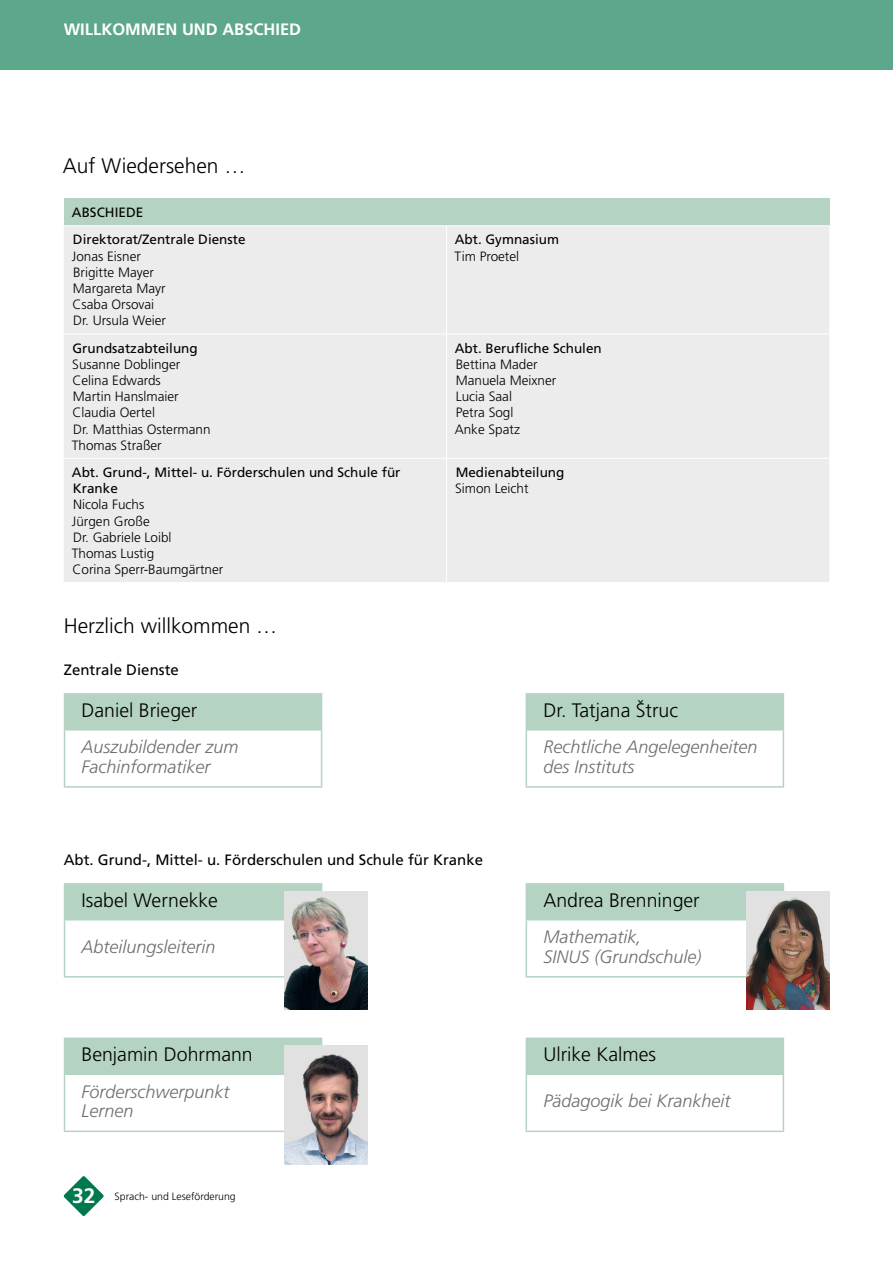
<style>
.page{position:relative;width:893px;height:1263px;background:#fff}
.page>*{position:absolute;margin:0;border:0;box-sizing:border-box;transform-origin:0 0}
.t1{font:300 21px "Frutiger LT Std";color:#000}
.t2{font:300 19.5px "Frutiger LT Std";color:#000}
.t3{font:italic 300 18px/19.5px "Frutiger LT Std";color:#6f6f6e}
.t4{font:700 16.5px "Frutiger LT Std";color:#fff}
.t5{font:15px "Frutiger LT Std";color:#000}
.t6{font:300 13.5px/16.2px "Frutiger LT Std";color:#000}
.t7{font:13.5px/27.2px "Frutiger LT Std";color:#000}
.t8{font:300 10.5px "Frutiger LT Std";color:#000}
.s1{font-weight:700;font-size:20.85px;color:#fff}
</style>
<div class="page">
<div style="left:0;top:0;width:893px;height:70px;background:#5da88b"></div>
<svg style="left:64px;top:1176px;width:40px;height:40px"></svg>
<div style="left:64px;top:199px;width:765px;height:27px;background:#b4d3c3"></div>
<div style="left:64px;top:226px;width:765px;height:356px;background:#ececed"></div>
<hr style="left:446px;top:226px;width:1px;height:108px;background:#fff">
<hr style="left:446px;top:334px;width:1px;height:124px;background:#fff">
<hr style="left:446px;top:459px;width:1px;height:123px;background:#fff">
<hr style="left:64px;top:198px;width:383px;height:1px;background:#b4d3c3">
<hr style="left:447px;top:198px;width:383px;height:1px;background:#b4d3c3">
<svg style="left:829px;top:199px;width:1px;height:26px"></svg>
<hr style="left:64px;top:225px;width:383px;height:1px;background:#fff">
<hr style="left:447px;top:225px;width:383px;height:1px;background:#fff">
<hr style="left:447px;top:334px;width:382px;height:1px;background:#fff">
<hr style="left:447px;top:458px;width:382px;height:1px;background:#fff">
<hr style="left:64px;top:334px;width:383px;height:1px;background:#fff">
<hr style="left:64px;top:458px;width:383px;height:1px;background:#fff">
<div style="left:65px;top:694px;width:257px;height:36px;background:#b4d3c3"></div>
<hr style="left:64px;top:693px;width:258px;height:2px;background:#b4d3c3">
<hr style="left:64px;top:695px;width:1px;height:34px;background:#b4d3c3">
<hr style="left:64px;top:729px;width:258px;height:1px;background:#b4d3c3">
<hr style="left:64px;top:730px;width:1px;height:56px;background:#b4d3c3">
<hr style="left:321px;top:730px;width:1px;height:56px;background:#b4d3c3">
<hr style="left:64px;top:786px;width:258px;height:2px;background:#b4d3c3">
<div style="left:526px;top:694px;width:257px;height:36px;background:#b4d3c3"></div>
<hr style="left:526px;top:693px;width:258px;height:2px;background:#b4d3c3">
<hr style="left:783px;top:695px;width:1px;height:34px;background:#b4d3c3">
<hr style="left:526px;top:729px;width:258px;height:1px;background:#b4d3c3">
<hr style="left:526px;top:730px;width:1px;height:56px;background:#b4d3c3">
<hr style="left:783px;top:730px;width:1px;height:56px;background:#b4d3c3">
<hr style="left:526px;top:786px;width:258px;height:2px;background:#b4d3c3">
<div style="left:526px;top:884px;width:257px;height:36px;background:#b4d3c3"></div>
<hr style="left:526px;top:883px;width:258px;height:1px;background:#b4d3c3">
<hr style="left:783px;top:884px;width:1px;height:35px;background:#b4d3c3">
<hr style="left:526px;top:920px;width:1px;height:56px;background:#b4d3c3">
<hr style="left:526px;top:976px;width:258px;height:1px;background:#b4d3c3">
<img style="left:746px;top:891px;width:83px;height:119px">
<div style="left:65px;top:1038px;width:257px;height:36px;background:#b4d3c3"></div>
<hr style="left:64px;top:1037px;width:258px;height:2px;background:#b4d3c3">
<hr style="left:64px;top:1039px;width:1px;height:34px;background:#b4d3c3">
<hr style="left:64px;top:1073px;width:258px;height:2px;background:#b4d3c3">
<hr style="left:64px;top:1075px;width:1px;height:55px;background:#b4d3c3">
<hr style="left:64px;top:1130px;width:258px;height:2px;background:#b4d3c3">
<img style="left:284px;top:1046px;width:83px;height:118px">
<div style="left:526px;top:1038px;width:257px;height:36px;background:#b4d3c3"></div>
<hr style="left:526px;top:1037px;width:258px;height:2px;background:#b4d3c3">
<hr style="left:783px;top:1039px;width:1px;height:34px;background:#b4d3c3">
<hr style="left:526px;top:1073px;width:258px;height:2px;background:#b4d3c3">
<hr style="left:526px;top:1075px;width:1px;height:55px;background:#b4d3c3">
<hr style="left:783px;top:1075px;width:1px;height:55px;background:#b4d3c3">
<hr style="left:526px;top:1130px;width:258px;height:2px;background:#b4d3c3">
<div style="left:65px;top:884px;width:257px;height:36px;background:#b4d3c3"></div>
<hr style="left:64px;top:883px;width:258px;height:1px;background:#b4d3c3">
<hr style="left:64px;top:884px;width:1px;height:35px;background:#b4d3c3">
<hr style="left:64px;top:919px;width:258px;height:1px;background:#b4d3c3">
<hr style="left:64px;top:920px;width:1px;height:56px;background:#b4d3c3">
<hr style="left:64px;top:976px;width:258px;height:1px;background:#b4d3c3">
<img style="left:284px;top:891px;width:83px;height:119px">
<p class="t4" style="left:64px;top:20px;width:239px">WILLKOMMEN UND ABSCHIED</p>
<h1 class="t1" style="left:63px;top:154px;width:184px">Auf Wiedersehen …</h1>
<p class="t7" style="left:72px;top:199px;width:175px">ABSCHIEDE<br>Direktorat/Zentrale Dienste</p>
<p class="t6" style="left:72px;top:248px;width:96px">Jonas Eisner<br>Brigitte Mayer<br>Margareta Mayr<br>Csaba Orsovai<br>Dr. Ursula Weier</p>
<p class="t7" style="left:73px;top:334px;width:127px">Grundsatzabteilung</p>
<p class="t6" style="left:72px;top:356px;width:140px">Susanne Doblinger<br>Celina Edwards<br>Martin Hanslmaier<br>Claudia Oertel<br>Dr. Matthias Ostermann<br>Thomas Straßer</p>
<p class="t7" style="left:72px;top:464px;width:330px;line-height:16.2px">Abt. Grund-, Mittel- u. Förderschulen und Schule für<br>Kranke</p>
<p class="t6" style="left:72px;top:497px;width:153px">Nicola Fuchs<br>Jürgen Große<br>Dr. Gabriele Loibl<br>Thomas Lustig<br>Corina Sperr-Baumgärtner</p>
<h1 class="t1" style="left:64px;top:614px;width:215px">Herzlich willkommen …</h1>
<p class="t5" style="left:64px;top:661px;width:117px">Zentrale Dienste</p>
<h2 class="t2" style="left:82px;top:699px;width:117px">Daniel Brieger</h2>
<h3 class="t3" style="left:82px;top:737px;width:159px">Auszubildender zum<br>Fachinformatiker</h3>
<p class="t7" style="left:455px;top:226px;width:106px">Abt. Gymnasium</p>
<p class="t6" style="left:455px;top:248px;width:66px">Tim Proetel</p>
<p class="t7" style="left:455px;top:334px;width:149px">Abt. Berufliche Schulen</p>
<p class="t6" style="left:455px;top:356px;width:103px">Bettina Mader<br>Manuela Meixner<br>Lucia Saal<br>Petra Sogl<br>Anke Spatz</p>
<p class="t7" style="left:456px;top:459px;width:110px">Medienabteilung</p>
<p class="t6" style="left:455px;top:481px;width:75px">Simon Leicht</p>
<h2 class="t2" style="left:543px;top:699px;width:136px">Dr. Tatjana Štruc</h2>
<h3 class="t3" style="left:543px;top:737px;width:216px">Rechtliche Angelegenheiten des Instituts</h3>
<p class="t5" style="left:64px;top:850px;width:421px">Abt. Grund-, Mittel- u. Förderschulen und Schule für Kranke</p>
<h2 class="t2" style="left:82px;top:889px;width:138px">Isabel Wernekke</h2>
<h3 class="t3" style="left:82px;top:937px;width:136px">Abteilungsleiterin</h3>
<h2 class="t2" style="left:82px;top:1044px;width:173px">Benjamin Dohrmann</h2>
<h3 class="t3" style="left:82px;top:1082px;width:150px">Förderschwerpunkt<br>Lernen</h3>
<p class="t8" style="left:72px;top:1190px;width:165px"><span class="s1">32</span> Sprach- und Leseförderung</p>
<h2 class="t2" style="left:543px;top:889px;width:158px">Andrea Brenninger</h2>
<h3 class="t3" style="left:543px;top:927px;width:160px">Mathematik,<br>SINUS (Grundschule)</h3>
<h2 class="t2" style="left:543px;top:1044px;width:114px">Ulrike Kalmes</h2>
<h3 class="t3" style="left:543px;top:1092px;width:189px">Pädagogik bei Krankheit</h3>
</div>
